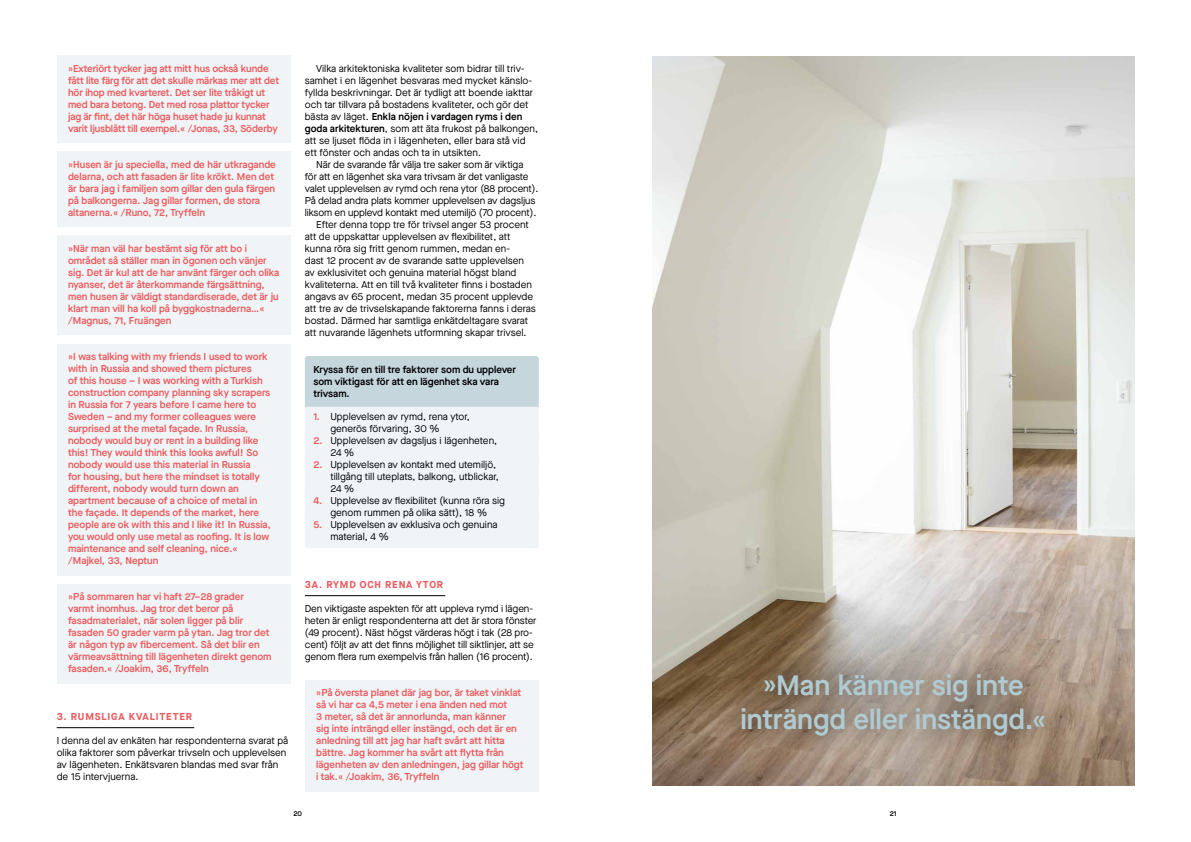
<style>
.page{position:relative;width:1191px;height:842px;background:#fff}
.page>*{position:absolute;margin:0;border:0;box-sizing:border-box;transform-origin:0 0}
.t1{font:600 28px/33.6px "Maison Neue";color:#b0cad1;text-align:center}
.t2{font:600 10px/12px "Maison Neue";color:#eb5c5f}
.t3{font:10px/12px "Maison Neue";color:#000001}
.t4{font:600 10px/12px "Maison Neue";color:#000001}
.t5{font:700 10px "Maison Neue";letter-spacing:.08em;color:#eb5c5f}
.t6{font:600 7px "Maison Neue";color:#000001}
.s1{font-weight:600}
.s2{font-weight:600;color:#eb5c5f}
</style>
<div class="page">
<div style="left:57px;top:56px;width:234px;height:87px;background:#f0f4f6"></div>
<div style="left:57px;top:152px;width:234px;height:75px;background:#f0f4f6"></div>
<div style="left:57px;top:236px;width:234px;height:99px;background:#f0f4f6"></div>
<div style="left:57px;top:344px;width:234px;height:231px;background:#f0f4f6"></div>
<div style="left:57px;top:584px;width:234px;height:99px;background:#f0f4f6"></div>
<hr style="left:57px;top:727px;width:137px;height:1px;background:#000001">
<svg style="left:305px;top:356px;width:234px;height:192px"></svg>
<hr style="left:305px;top:595px;width:140px;height:1px;background:#000001">
<div style="left:305px;top:680px;width:234px;height:111px;background:#f0f4f6"></div>
<img style="left:652px;top:57px;width:482px;height:728px">
<div style="left:716px;top:650px;width:352px;height:110px;background:#000001;opacity:.75"></div>
<p class="t2" style="left:68px;top:62px;width:212px">»Exteriört tycker jag att mitt hus också kunde fått lite färg för att det skulle märkas mer att det hör ihop med kvarteret. Det ser lite tråkigt ut med bara betong. Det med rosa plattor tycker jag är fint, det här höga huset hade ju kunnat varit ljusblått till exempel.« /Jonas, 33, Söderby</p>
<p class="t2" style="left:68px;top:158px;width:209px">»Husen är ju speciella, med de här utkragande delarna, och att fasaden är lite krökt. Men det är bara jag i familjen som gillar den gula färgen på balkongerna. Jag gillar formen, de stora altanerna.« /Runo, 72, Tryffeln</p>
<p class="t2" style="left:68px;top:242px;width:213px">»När man väl har bestämt sig för att bo i området så ställer man in ögonen och vänjer sig. Det är kul att de har använt färger och olika nyanser, det är återkommande färgsättning, men husen är väldigt standardiserade, det är ju klart man vill ha koll på byggkostnaderna…« /Magnus, 71, Fruängen</p>
<p class="t2" style="left:68px;top:350px;width:204px">»I was talking with my friends I used to work with in Russia and showed them pictures<br>of this house – I was working with a Turkish construction company planning sky scrapers in Russia for 7 years before I came here to Sweden – and my former colleagues were surprised at the metal façade. In Russia, nobody would buy or rent in a building like this! They would think this looks awful! So nobody would use this material in Russia<br>for housing, but here the mindset is totally different, nobody would turn down an apartment because of a choice of metal in the façade. It depends of the market, here people are ok with this and I like it! In Russia, you would only use metal as roofing. It is low maintenance and self cleaning, nice.« /Majkel, 33, Neptun</p>
<p class="t2" style="left:68px;top:590px;width:205px">»På sommaren har vi haft 27–28 grader varmt inomhus. Jag tror det beror på fasadmaterialet, när solen ligger på blir fasaden 50 grader varm på ytan. Jag tror det är någon typ av fibercement. Så det blir en värmeavsättning till lägenheten direkt genom fasaden.« /Joakim, 36, Tryffeln</p>
<p class="t5" style="left:57px;top:709px;width:137px">3. RUMSLIGA KVALITETER</p>
<p class="t3" style="left:57px;top:734px;width:233px">I denna del av enkäten har respondenterna svarat på olika faktorer som påverkar trivseln och upplevelsen av lägenheten. Enkätsvaren blandas med svar från de 15 intervjuerna.</p>
<p class="t3" style="left:305px;top:62px;width:235px;text-indent:11px">Vilka arkitektoniska kvaliteter som bidrar till triv&shy;samhet i en lägenhet besvaras med mycket känslo&shy;fyllda beskrivningar. Det är tydligt att boende iakttar och tar tillvara på bostadens kvaliteter, och gör det bästa av läget. <span class="s1">Enkla nöjen i vardagen ryms i den goda arkitekturen</span>, som att äta frukost på balkongen, att se ljuset flöda in i lägenheten, eller bara stå vid ett fönster och andas och ta in utsikten.</p>
<p class="t3" style="left:316px;top:158px;width:209px">När de svarande får välja tre saker som är viktiga</p>
<p class="t3" style="left:305px;top:170px;width:225px">för att en lägenhet ska vara trivsam är det vanligaste</p>
<p class="t3" style="left:305px;top:182px;width:235px">valet upplevelsen av rymd och rena ytor (88 procent).</p>
<p class="t3" style="left:305px;top:194px;width:232px">På delad andra plats kommer upplevelsen av dagsljus</p>
<p class="t3" style="left:305px;top:206px;width:233px">liksom en upplevd kontakt med utemiljö (70 procent).</p>
<p class="t3" style="left:316px;top:218px;width:214px">Efter denna topp tre för trivsel anger 53 procent</p>
<p class="t3" style="left:305px;top:230px;width:207px">att de uppskattar upplevelsen av flexibilitet, att</p>
<p class="t3" style="left:305px;top:242px;width:207px">kunna röra sig fritt genom rummen, medan en-</p>
<p class="t3" style="left:305px;top:254px;width:221px">dast 12 procent av de svarande satte upplevelsen</p>
<p class="t3" style="left:305px;top:266px;width:213px">av exklusivitet och genuina material högst bland</p>
<p class="t3" style="left:305px;top:278px;width:229px">kvaliteterna. Att en till två kvaliteter finns i bostaden</p>
<p class="t3" style="left:305px;top:290px;width:230px">angavs av 65 procent, medan 35 procent upplevde</p>
<p class="t3" style="left:305px;top:302px;width:232px">att tre av de trivselskapande faktorerna fanns i deras</p>
<p class="t3" style="left:305px;top:314px;width:225px">bostad. Därmed har samtliga enkätdeltagare svarat</p>
<p class="t3" style="left:305px;top:326px;width:223px">att nuvarande lägenhets utformning skapar trivsel.</p>
<p class="t4" style="left:313px;top:363px;width:204px">Kryssa för en till tre faktorer som du upplever som viktigast för att en lägenhet ska vara trivsam.</p>
<p class="t3" style="left:330px;top:410px;width:141px;text-indent:-17px"><span class="s2">1.</span> Upplevelsen av rymd, rena ytor, generös förvaring, 30 %</p>
<p class="t3" style="left:330px;top:434px;width:168px;text-indent:-17px"><span class="s2">2.</span> Upplevelsen av dagsljus i lägenheten,<br>24 %</p>
<p class="t3" style="left:330px;top:458px;width:170px;text-indent:-17px"><span class="s2">2.</span> Upplevelsen av kontakt med utemiljö, tillgång till uteplats, balkong, utblickar,<br>24 %</p>
<p class="t3" style="left:313px;top:494px;width:193px;text-align:center"><span class="s2">4.</span> Upplevelse av flexibilitet (kunna röra sig genom rummen på olika sätt), 18 %</p>
<p class="t3" style="left:330px;top:518px;width:169px;text-indent:-17px"><span class="s2">5.</span> Upplevelsen av exklusiva och genuina material, 4 %</p>
<p class="t5" style="left:305px;top:577px;width:140px">3A. RYMD OCH RENA YTOR</p>
<p class="t3" style="left:305px;top:602px;width:233px">Den viktigaste aspekten för att uppleva rymd i lägen&shy;heten är enligt respondenterna att det är stora fönster (49 procent). Näst högst värderas högt i tak (28 pro&shy;cent) följt av att det finns möjlighet till siktlinjer, att se genom flera rum exempelvis från hallen (16 procent).</p>
<p class="t2" style="left:316px;top:686px;width:209px">»På översta planet där jag bor, är taket vinklat så vi har ca 4,5 meter i ena änden ned mot<br>3 meter, så det är annorlunda, man känner<br>sig inte inträngd eller instängd, och det är en anledning till att jag har haft svårt att hitta bättre. Jag kommer ha svårt att flytta från lägenheten av den anledningen, jag gillar högt i tak.« /Joakim, 36, Tryffeln</p>
<h1 class="t1" style="left:740px;top:668px;width:307px">»Man känner sig inte inträngd eller instängd.«</h1>
<p class="t6" style="left:293px;top:809px;width:10px">20</p>
<p class="t6" style="left:889px;top:809px;width:8px">21</p>
</div>
